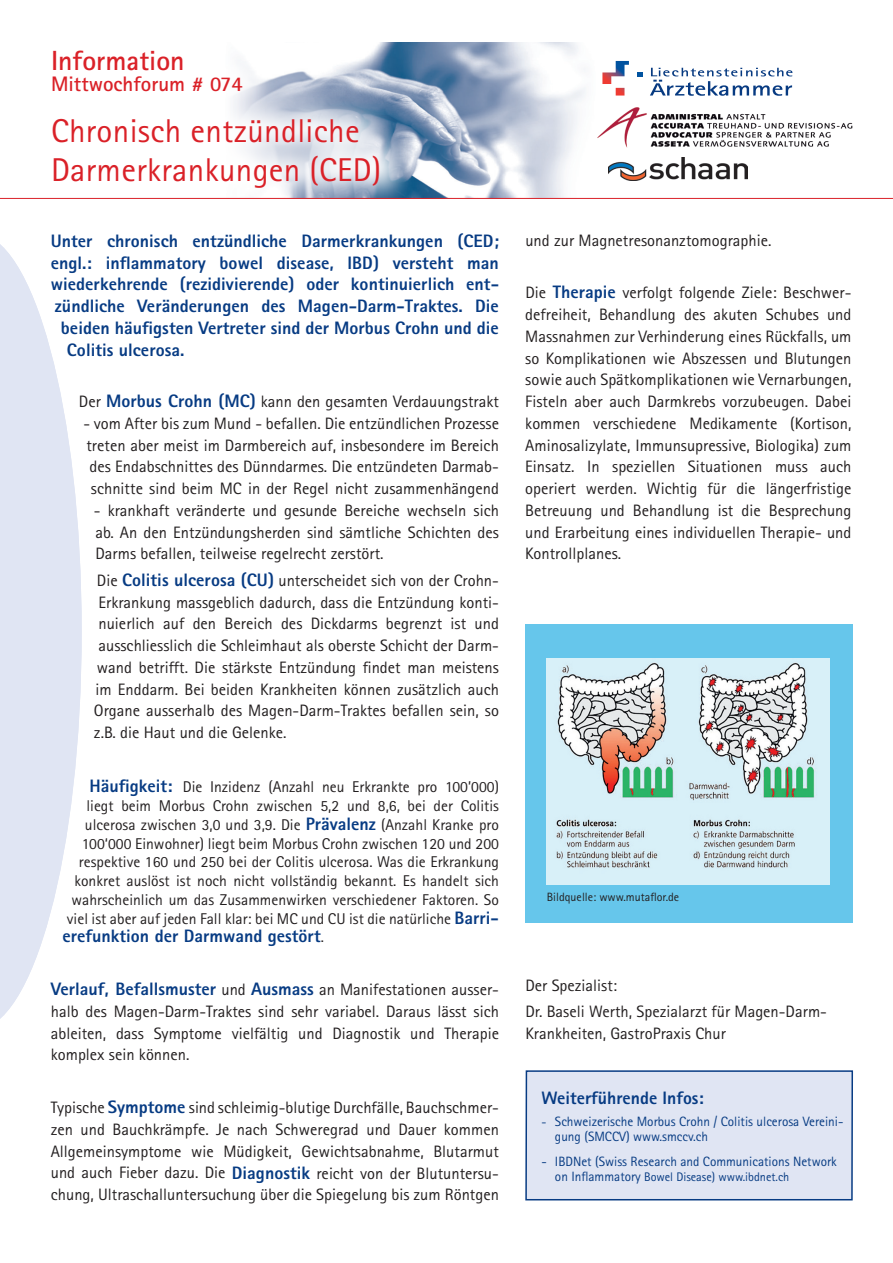
<style>
.page{position:relative;width:893px;height:1263px;background:#fff}
.page>*{position:absolute;margin:0;border:0;box-sizing:border-box;transform-origin:0 0}
.t1{font:33px/39px "Rotis Sans Serif";letter-spacing:.01em;color:#da2128}
.t2{font:700 27.75px "Rotis Sans Serif";color:#da2128}
.t3{font:700 21px "Rotis Sans Serif";color:#da2128}
.t4{font:800 18px "Rotis Sans Serif";color:#073b83}
.t5{font:16.5px/21.8px "Rotis Sans Serif";color:#231f20;text-align:justify}
.t6{font:15.6px/18.8px "Rotis Sans Serif";color:#231f20;text-align:right}
.t7{font:13.5px/15.8px "Rotis Sans Serif";color:#073b83}
.t8{font:12.45px "Rotis Sans Serif";color:#073b83}
.t9{font:12px "Rotis Sans Serif";color:#231f20}
.s1{font-weight:800;font-size:18px;color:#073b83}
.s2{font-weight:400;font-size:15.6px;color:#231f20}
.s3{font-weight:400;font-size:16.5px;color:#231f20}
.s4{font-size:12.45px}
.s5{font-size:13.5px}
</style>
<div class="page">
<svg style="left:0;top:244px;width:82px;height:775px;fill:#e0e5f3"></svg>
<img style="left:417px;top:43px;width:178px;height:155px">
<div style="left:588px;top:46px;width:219px;height:64px;background:#fff"></div>
<svg style="left:638px;top:72px;width:4px;height:4px"></svg>
<svg style="left:602px;top:61px;width:27px;height:35px"></svg>
<svg style="left:650px;top:68px;width:142px;height:28px"></svg>
<img style="left:609px;top:157px;width:139px;height:23px">
<img style="left:597px;top:108px;width:256px;height:40px">
<svg style="left:36px;top:42px;width:381px;height:156px"></svg>
<hr style="left:0;top:198px;width:893px;height:1px;background:#da2128">
<div style="left:526px;top:1071px;width:326px;height:129px;background:#e0e5f3"></div>
<div style="left:525px;top:1070px;width:328px;height:130px;border:2px solid #073b83"></div>
<div style="left:525px;top:625px;width:328px;height:298px;background:#66c6eb"></div>
<img style="left:547px;top:659px;width:282px;height:226px">
<h2 class="t2" style="left:51px;top:43px;width:135px">Information</h2>
<p class="t3" style="left:51px;top:70px;width:193px">Mittwochforum # 074</p>
<h1 class="t1" style="left:51px;top:111px;width:332px">Chronisch entzündliche<br>Darmerkrankungen (CED)</h1>
<p class="t4" style="left:51px;top:229px;width:450px">Unter chronisch entzündliche Darmerkrankungen (CED;</p>
<p class="t4" style="left:51px;top:251px;width:450px">engl.: inflammatory bowel disease, IBD) versteht man</p>
<p class="t4" style="left:51px;top:273px;width:450px">wiederkehrende (rezidivierende) oder kontinuierlich ent-</p>
<p class="t4" style="left:55px;top:295px;width:445px">zündliche Veränderungen des Magen-Darm-Traktes. Die</p>
<p class="t4" style="left:61px;top:316px;width:440px">beiden häufigsten Vertreter sind der Morbus Crohn und die</p>
<p class="t4" style="left:67px;top:338px;width:119px">Colitis ulcerosa.</p>
<p class="t5" style="left:79px;top:391px;width:421px">Der <span class="s1">Morbus Crohn (MC)</span> kann den gesamten Verdauungstrakt</p>
<p class="t5" style="left:83px;top:412px;width:417px">- vom After bis zum Mund - befallen. Die entzündlichen Prozesse treten aber meist im Darmbereich auf, insbesondere im Bereich des Endabschnittes des Dünndarmes. Die entzündeten Darmab&shy;schnitte sind beim MC in der Regel nicht zusammenhängend</p>
<p class="t5" style="left:94px;top:499px;width:406px">- krankhaft veränderte und gesunde Bereiche wechseln sich ab. An den Entzündungsherden sind sämtliche Schichten des Darms befallen, teilweise regelrecht zerstört.</p>
<p class="t5" style="left:94px;top:569px;width:407px">Die <span class="s1">Colitis ulcerosa (CU)</span> unterscheidet sich von der Crohn-Erkrankung massgeblich dadurch, dass die Entzündung konti&shy;nuierlich auf den Bereich des Dickdarms begrenzt ist und ausschliesslich die Schleimhaut als oberste Schicht der Darm&shy;wand betrifft. Die stärkste Entzündung findet man meistens im Enddarm. Bei beiden Krankheiten können zusätzlich auch Organe ausserhalb des Magen-Darm-Traktes befallen sein, so z.B. die Haut und die Gelenke.</p>
<p class="t6" style="left:67px;top:777px;width:434px"><span class="s1">Häufigkeit:</span> Die Inzidenz (Anzahl neu Erkrankte pro 100’000) liegt beim Morbus Crohn zwischen 5,2 und 8,6, bei der Colitis ulcerosa zwischen 3,0 und 3,9. Die <span class="s1">Prävalenz</span> (Anzahl Kranke pro 100‘000 Einwohner) liegt beim Morbus Crohn zwischen 120 und 200 respektive 160 und 250 bei der Colitis ulcerosa. Was die Erkrankung konkret auslöst ist noch nicht vollständig bekannt. Es handelt sich wahrscheinlich um das Zusammenwirken verschiedener Faktoren. So viel ist aber auf jeden Fall klar: bei MC und CU ist die natürliche <span class="s1">Barri-</span></p>
<p class="t4" style="left:62px;top:925px;width:263px">erefunktion der Darmwand gestört<span class="s2">.</span></p>
<p class="t4" style="left:51px;top:977px;width:450px">Verlauf, Befallsmuster <span class="s3">und</span> Ausmass <span class="s3">an Manifestationen ausser-</span></p>
<p class="t5" style="left:51px;top:1000px;width:450px">halb des Magen-Darm-Traktes sind sehr variabel. Daraus lässt sich ableiten, dass Symptome vielfältig und Diagnostik und Therapie komplex sein können.</p>
<p class="t5" style="left:51px;top:1097px;width:450px">Typische <span class="s1">Symptome</span> sind schleimig-blutige Durchfälle, Bauchschmer&shy;zen und Bauchkrämpfe. Je nach Schweregrad und Dauer kommen Allgemeinsymptome wie Müdigkeit, Gewichtsabnahme, Blutarmut und auch Fieber dazu. Die <span class="s1">Diagnostik</span> reicht von der Blutuntersu&shy;chung, Ultraschalluntersuchung über die Spiegelung bis zum Röntgen</p>
<p class="t5" style="left:525px;top:229px;width:248px">und zur Magnetresonanztomographie.</p>
<p class="t5" style="left:525px;top:282px;width:328px">Die <span class="s1">Therapie</span> verfolgt folgende Ziele: Beschwer&shy;defreiheit, Behandlung des akuten Schubes und Massnahmen zur Verhinderung eines Rückfalls, um so Komplikationen wie Abszessen und Blutungen sowie auch Spätkomplikationen wie Vernarbungen, Fisteln aber auch Darmkrebs vorzubeugen. Dabei kommen verschiedene Medikamente (Kortison, Aminosalizylate, Immunsupressive, Biologika) zum Einsatz. In speziellen Situationen muss auch operiert werden. Wichtig für die längerfristige Betreuung und Behandlung ist die Besprechung und Erarbeitung eines individuellen Therapie- und Kontrollplanes.</p>
<p class="t9" style="left:547px;top:890px;width:134px">Bildquelle: www.mutaflor.de</p>
<p class="t5" style="left:525px;top:972px;width:303px;line-height:26.4px">Der Spezialist:<br>Dr. Baseli Werth, Spezialarzt für Magen-Darm-</p>
<p class="t5" style="left:525px;top:1022px;width:202px">Krankheiten, GastroPraxis Chur</p>
<p class="t4" style="left:541px;top:1086px;width:164px">Weiterführende Infos:</p>
<p class="t7" style="left:555px;top:1113px;width:290px;text-indent:-14px"><span class="s4">-</span> Schweizerische Morbus Crohn / Colitis ulcerosa Vereini&shy;gung (SMCCV) www.smccv.ch</p>
<p class="t7" style="left:541px;top:1153px;width:297px">- IBDNet (Swiss Research and Communications Network</p>
<p class="t8" style="left:555px;top:1170px;width:236px"><span class="s5">on Inflammatory</span> Bowel Disease) www.ibdnet.ch</p>
</div>
